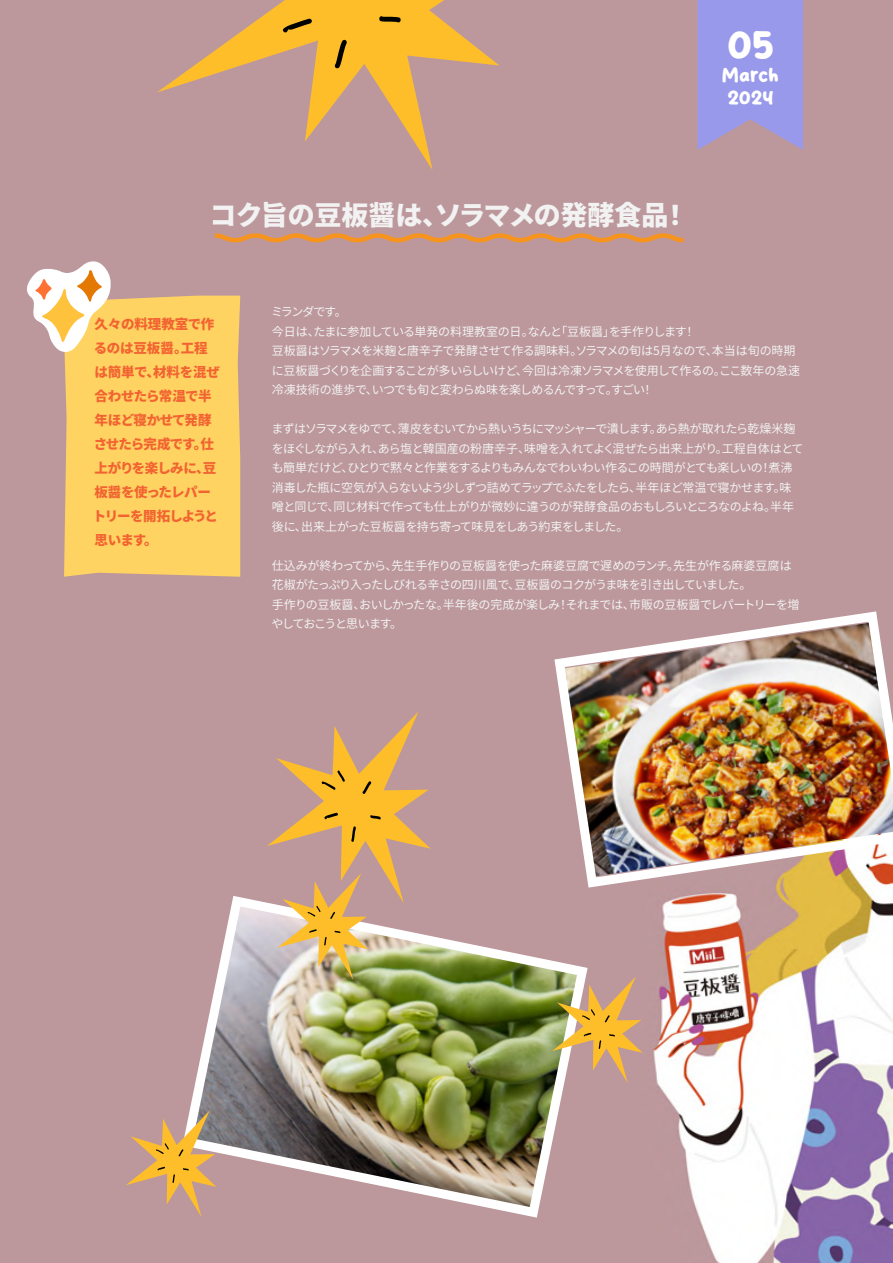
<style>
.page{position:relative;width:893px;height:1263px;background:#bc989c}
.page>*{position:absolute;margin:0;border:0;box-sizing:border-box;transform-origin:0 0}
.t1{font:37.5px "Nice Sugar";color:#fff}
.t2{font:900 27px "Noto Sans JP";letter-spacing:-.015em;color:#f2f2f2}
.t3{font:18px/21.6px "Nice Sugar";color:#fff;text-align:center}
.t4{font:900 13.5px/24px "Noto Sans JP";letter-spacing:-.03em;color:#f26332}
.t5{font:12px/19.5px "Noto Sans JP";letter-spacing:-.055em;color:#f2f2f2}
</style>
<div class="page">
<svg style="left:157px;top:0;width:342px;height:170px"></svg>
<svg style="left:283px;top:18px;width:29px;height:15px"></svg>
<svg style="left:335px;top:40px;width:12px;height:29px"></svg>
<svg style="left:379px;top:16px;width:22px;height:7px"></svg>
<div style="left:64px;top:296px;width:176px;height:281px;background:#ffd361"></div>
<svg style="left:27px;top:261px;width:84px;height:91px"></svg>
<svg style="left:214px;top:233px;width:470px;height:10px"></svg>
<svg style="left:698px;top:0;width:105px;height:150px;background:#9c98e2"></svg>
<img style="left:189px;top:896px;width:399px;height:322px">
<svg style="left:126px;top:1110px;width:90px;height:107px"></svg>
<svg style="left:267px;top:711px;width:164px;height:269px"></svg>
<img style="left:653px;top:893px;width:240px;height:370px">
<svg style="left:552px;top:976px;width:91px;height:107px"></svg>
<img style="left:554px;top:611px;width:339px;height:282px">
<h2 class="t2" style="left:210px;top:199px;width:481px">コク旨の豆板醤は、ソラマメの発酵食品！</h2>
<h1 class="t1" style="left:727px;top:24px;width:48px">05</h1>
<h3 class="t3" style="left:722px;top:66px;width:58px">March<br>2024</h3>
<p class="t4" style="left:93px;top:312px;width:129px">久々の料理教室で作るのは豆板醤。工程は簡単で、材料を混ぜ合わせたら常温で半年ほど寝かせて発酵させたら完成です。仕上がりを楽しみに、豆板醤を使ったレパートリーを開拓しようと思います。</p>
<p class="t5" style="left:271px;top:302px;width:531px">ミランダです。<br>今日は、たまに参加している単発の料理教室の日。なんと「豆板醤」を手作りします！<br>豆板醤はソラマメを米麹と唐辛子で発酵させて作る調味料。ソラマメの旬は5月なので、本当は旬の時期に豆板醤づくりを企画することが多いらしいけど、今回は冷凍ソラマメを使用して作るの。ここ数年の急速冷凍技術の進歩で、いつでも旬と変わらぬ味を楽しめるんですって。すごい！</p>
<p class="t5" style="left:272px;top:419px;width:533px">まずはソラマメをゆでて、薄皮をむいてから熱いうちにマッシャーで潰します。あら熱が取れたら乾燥米麹をほぐしながら入れ、あら塩と韓国産の粉唐辛子、味噌を入れてよく混ぜたら出来上がり。工程自体はとても簡単だけど、ひとりで黙々と作業をするよりもみんなでわいわい作るこの時間がとても楽しいの！煮沸消毒した瓶に空気が入らないよう少しずつ詰めてラップでふたをしたら、半年ほど常温で寝かせます。味噌と同じで、同じ材料で作っても仕上がりが微妙に違うのが発酵食品のおもしろいところなのよね。半年後に、出来上がった豆板醤を持ち寄って味見をしあう約束をしました。</p>
<p class="t5" style="left:271px;top:556px;width:529px">仕込みが終わってから、先生手作りの豆板醤を使った麻婆豆腐で遅めのランチ。先生が作る麻婆豆腐は花椒がたっぷり入ったしびれる辛さの四川風で、豆板醤のコクがうま味を引き出していました。<br>手作りの豆板醤、おいしかったな。半年後の完成が楽しみ！それまでは、市販の豆板醤でレパートリーを増やしておこうと思います。</p>
</div>
